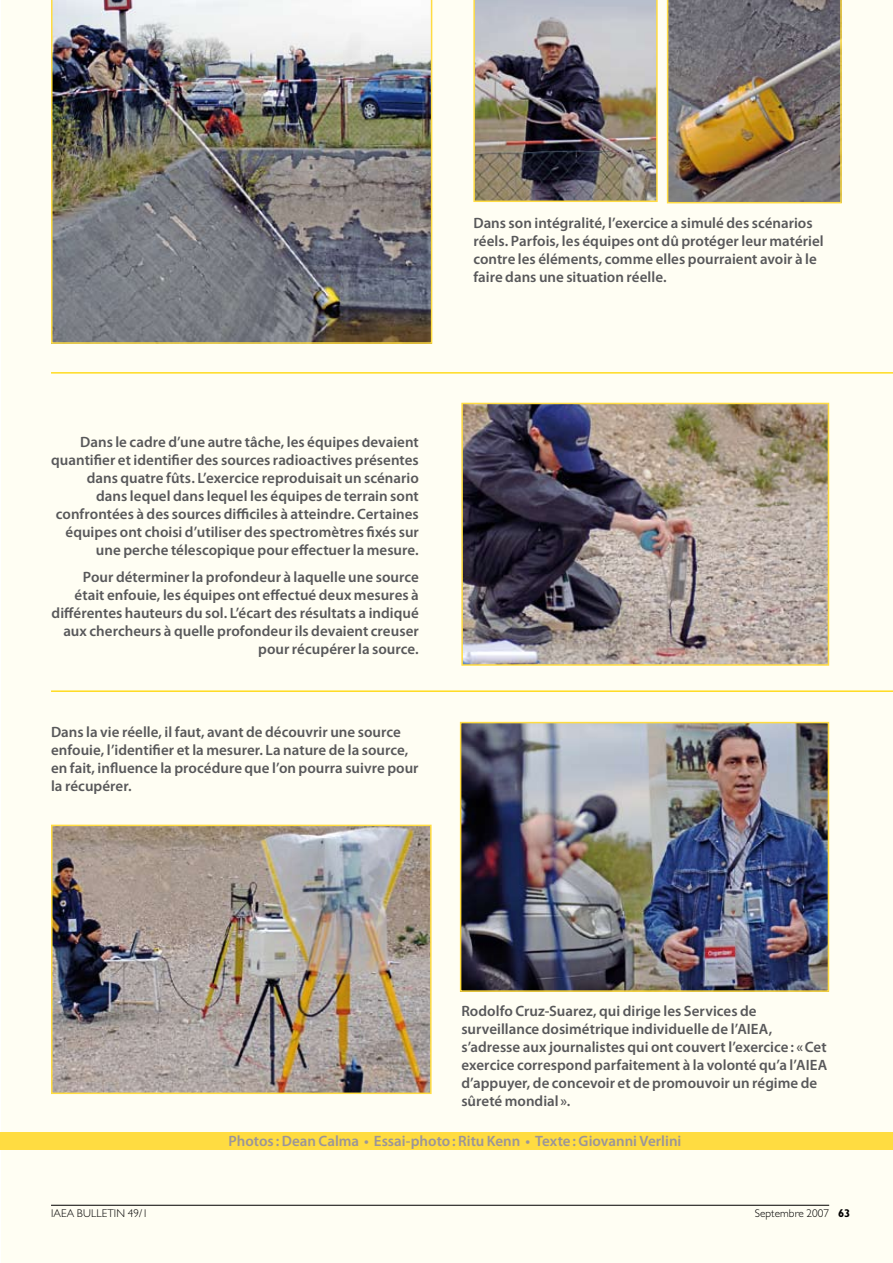
<style>
.page{position:relative;width:893px;height:1263px;background:#fff}
.page>*{position:absolute;margin:0;border:0;box-sizing:border-box;transform-origin:0 0}
.t1{font:600 15px/18px "Myriad Pro";color:#58585a}
.t2{font:600 15px "Myriad Pro";color:#9b9599}
.t3{font:300 11.25px "Gill Sans";letter-spacing:.01em;color:#000}
.s1{font-weight:700}
</style>
<div class="page">
<div style="left:1px;top:0;width:892px;height:1263px;background:#fffef3"></div>
<hr style="left:51px;top:1205px;width:778px;height:1px;background:#000">
<hr style="left:51px;top:372px;width:842px;height:2px;background:#ffdb20">
<hr style="left:51px;top:690px;width:842px;height:2px;background:#ffdb20">
<img style="left:51px;top:0;width:381px;height:344px">
<div style="left:0;top:1132px;width:893px;height:17px;background:#ffdc41"></div>
<img style="left:463px;top:725px;width:363px;height:264px">
<div style="left:460px;top:722px;width:369px;height:270px;border:2px solid #ffdc41"></div>
<img style="left:464px;top:406px;width:362px;height:257px">
<div style="left:461px;top:403px;width:368px;height:263px;border:2px solid #ffdc41"></div>
<img style="left:667px;top:0;width:175px;height:203px">
<img style="left:473px;top:0;width:185px;height:202px">
<img style="left:54px;top:828px;width:375px;height:263px">
<div style="left:51px;top:825px;width:381px;height:269px;border:2px solid #ffdc41"></div>
<p class="t1" style="left:473px;top:214px;width:352px">Dans son intégralité, l’exercice a simulé des scénarios réels. Parfois, les équipes ont dû protéger leur matériel contre les éléments, comme elles pourraient avoir à le faire dans une situation réelle.</p>
<p class="t1" style="left:51px;top:432px;width:369px;text-align:right">Dans le cadre d’une autre tâche, les équipes devaient quantifier et identifier des sources radioactives présentes dans quatre fûts. L’exercice reproduisait un scénario<br>dans lequel dans lequel les équipes de terrain sont confrontées à des sources difficiles à atteindre. Certaines équipes ont choisi d’utiliser des spectromètres fixés sur une perche télescopique pour effectuer la mesure.</p>
<p class="t1" style="left:52px;top:567px;width:369px;text-align:right">Pour déterminer la profondeur à laquelle une source était enfouie, les équipes ont effectué deux mesures à différentes hauteurs du sol. L’écart des résultats a indiqué aux chercheurs à quelle profondeur ils devaient creuser pour récupérer la source.</p>
<p class="t1" style="left:51px;top:723px;width:369px">Dans la vie réelle, il faut, avant de découvrir une source enfouie, l’identifier et la mesurer. La nature de la source, en fait, influence la procédure que l’on pourra suivre pour la récupérer.</p>
<p class="t1" style="left:461px;top:1001px;width:367px">Rodolfo Cruz-Suarez, qui dirige les Services de surveillance dosimétrique individuelle de l’AIEA, s’adresse aux journalistes qui ont couvert l’exercice: «Cet exercice correspond parfaitement à la volonté qu’a l’AIEA d’appuyer, de concevoir et de promouvoir un régime de sûreté mondial ».</p>
<p class="t2" style="left:229px;top:1132px;width:454px">Photos : Dean Calma • Essai-photo: Ritu Kenn • Texte: Giovanni Verlini</p>
<p class="t3" style="left:51px;top:1207px;width:99px">IAEA BULLETIN 49/1</p>
<p class="t3" style="left:755px;top:1207px;width:97px">Septembre 2007 <span class="s1">63</span></p>
</div>
